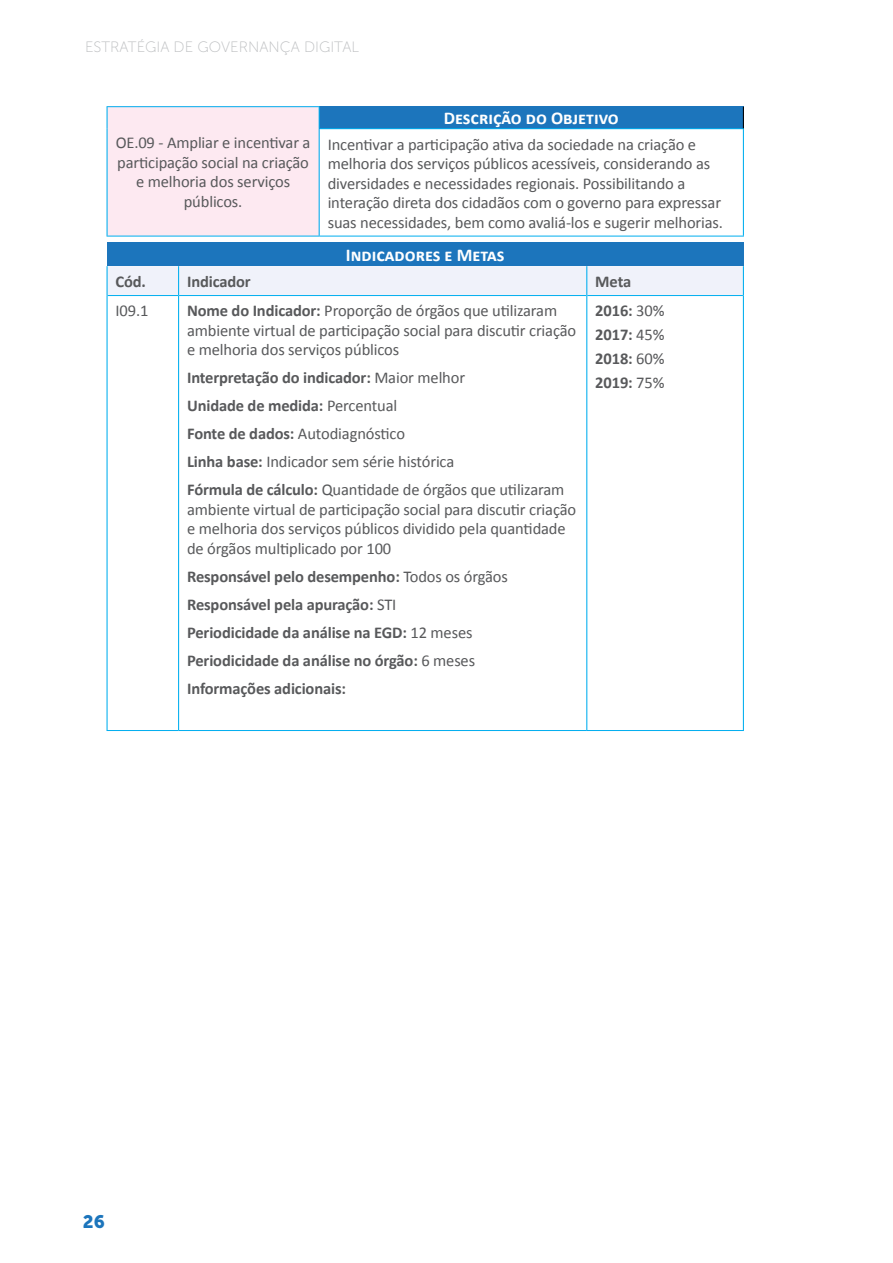
<style>
.page{position:relative;width:893px;height:1263px;background:#fff}
.page>*{position:absolute;margin:0;border:0;box-sizing:border-box;transform-origin:0 0}
.t1{font:700 18px "Calibri";color:#fff}
.t2{font:18px "Museo Sans Cyrl 900";color:#1c75bc}
.t3{font:16.5px/19.5px "Calibri";letter-spacing:-.01em;color:#58595b}
.t4{font:700 16.5px/28px "Calibri";letter-spacing:-.01em;color:#58595b}
.t5{font:15px "Museo Sans 100";color:#bcbec0}
.s1{font-weight:700}
.s2{font-weight:400}
</style>
<div class="page">
<div style="left:107px;top:107px;width:212px;height:129px;background:#fde9f1"></div>
<div style="left:319px;top:107px;width:424px;height:22px;background:#1c75bc"></div>
<hr style="left:107px;top:106px;width:213px;height:1px;background:#00aeef">
<hr style="left:107px;top:236px;width:212px;height:1px;background:#00aeef">
<hr style="left:320px;top:128px;width:424px;height:1px;background:#00aeef">
<hr style="left:319px;top:236px;width:425px;height:1px;background:#00aeef">
<svg style="left:107px;top:107px;width:1px;height:22px"></svg>
<hr style="left:107px;top:129px;width:1px;height:107px;background:#00aeef">
<svg style="left:319px;top:107px;width:1px;height:22px"></svg>
<hr style="left:319px;top:129px;width:1px;height:107px;background:#00aeef">
<hr style="left:743px;top:129px;width:1px;height:107px;background:#00aeef">
<svg style="left:743px;top:107px;width:1px;height:21px"></svg>
<div style="left:107px;top:242px;width:636px;height:24px;background:#1c75bc"></div>
<div style="left:108px;top:266px;width:635px;height:29px;background:#f0f2fa"></div>
<hr style="left:108px;top:295px;width:70px;height:1px;background:#00aeef">
<hr style="left:179px;top:295px;width:407px;height:1px;background:#00aeef">
<hr style="left:587px;top:295px;width:156px;height:1px;background:#00aeef">
<hr style="left:107px;top:730px;width:72px;height:1px;background:#00aeef">
<hr style="left:179px;top:730px;width:408px;height:1px;background:#00aeef">
<hr style="left:587px;top:730px;width:157px;height:1px;background:#00aeef">
<hr style="left:178px;top:266px;width:1px;height:30px;background:#00aeef">
<hr style="left:586px;top:266px;width:1px;height:30px;background:#00aeef">
<hr style="left:178px;top:296px;width:1px;height:434px;background:#00aeef">
<hr style="left:586px;top:296px;width:1px;height:434px;background:#00aeef">
<hr style="left:107px;top:266px;width:1px;height:30px;background:#00aeef">
<hr style="left:743px;top:266px;width:1px;height:30px;background:#00aeef">
<hr style="left:107px;top:296px;width:1px;height:434px;background:#00aeef">
<hr style="left:743px;top:296px;width:1px;height:434px;background:#00aeef">
<p class="t5" style="left:85px;top:39px;width:275px">ESTRATÉGIA DE GOVERNANÇA DIGITAL</p>
<p class="t3" style="left:116px;top:133px;width:196px;text-align:center">OE.09 - Ampliar e incentivar a participação social na criação e melhoria dos serviços públicos.</p>
<p class="t1" style="left:444px;top:107px;width:176px">Descrição do Objetivo</p>
<p class="t3" style="left:328px;top:134px;width:397px">Incentivar a participação ativa da sociedade na criação e melhoria dos serviços públicos acessíveis, considerando as diversidades e necessidades regionais. Possibilitando a interação direta dos cidadãos com o governo para expressar suas necessidades, bem como avaliá-los e sugerir melhorias.</p>
<p class="t1" style="left:346px;top:244px;width:160px">Indicadores e Metas</p>
<p class="t4" style="left:116px;top:267px;width:32px">Cód.</p>
<p class="t4" style="left:187px;top:267px;width:65px">Indicador</p>
<p class="t4" style="left:595px;top:267px;width:37px">Meta</p>
<p class="t3" style="left:116px;top:301px;width:34px">I09.1</p>
<p class="t3" style="left:187px;top:301px;width:391px"><span class="s1">Nome do Indicador:</span> Proporção de órgãos que utilizaram ambiente virtual de participação social para discutir criação e melhoria dos serviços públicos</p>
<p class="t3" style="left:187px;top:364px;width:379px;line-height:28px"><span class="s1">Interpretação do indicador:</span> Maior melhor<br><span class="s1">Unidade de medida:</span> Percentual<br><span class="s1">Fonte de dados:</span> Autodiagnóstico<br><span class="s1">Linha base:</span> Indicador sem série histórica<br><span class="s1">Fórmula de cálculo:</span> Quantidade de órgãos que utilizaram</p>
<p class="t3" style="left:187px;top:500px;width:391px">ambiente virtual de participação social para discutir criação e melhoria dos serviços públicos dividido pela quantidade de órgãos multiplicado por 100</p>
<p class="t4" style="left:187px;top:562px;width:322px">Responsável pelo desempenho: <span class="s2">Todos os órgãos </span>Responsável pela apuração: <span class="s2">STI<br></span>Periodicidade da análise na EGD: <span class="s2">12 meses </span>Periodicidade da análise no órgão: <span class="s2">6 meses </span>Informações adicionais:</p>
<p class="t4" style="left:595px;top:299px;width:71px;line-height:23.7px;text-align:justify">2016: <span class="s2">30% </span>2017: <span class="s2">45% </span>2018: <span class="s2">60% </span>2019: <span class="s2">75%</span></p>
<p class="t2" style="left:83px;top:1211px;width:23px">26</p>
</div>
